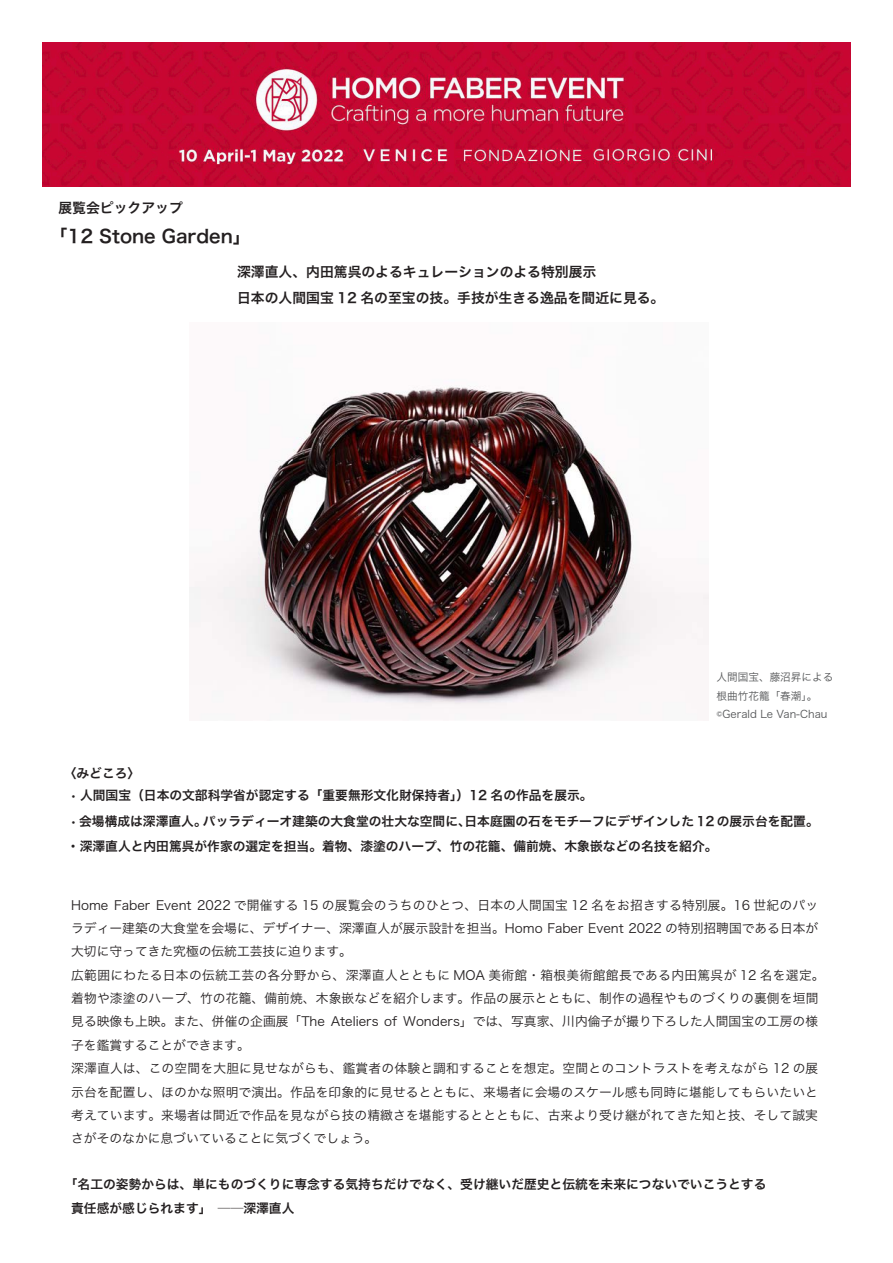
<style>
.page{position:relative;width:893px;height:1263px;background:#fff}
.page>*{position:absolute;margin:0;border:0;box-sizing:border-box;transform-origin:0 0}
.t1{font:18px "Hiragino Sans W6";color:#231f20}
.t2{font:13.8px "Hiragino Sans W6";color:#231f20}
.t3{font:12.75px/23.4px "Hiragino Sans W3";letter-spacing:.005em;color:#231f20;text-align:justify}
.t4{font:12.75px "Hiragino Sans W6";color:#231f20}
.t5{font:10.65px "Hiragino Sans W3";color:#545557}
</style>
<div class="page">
<img style="left:43px;top:43px;width:807px;height:144px">
<img style="left:190px;top:386px;width:518px;height:322px">
<p class="t2" style="left:58px;top:195px;width:126px">展覧会ピックアップ</p>
<p class="t1" style="left:49px;top:220px;width:203px">「12 Stone Garden「</p>
<p class="t2" style="left:237px;top:259px;width:361px">深澤直人、内田篤呉のよるキュレーションのよる特別展示</p>
<p class="t2" style="left:237px;top:285px;width:429px">日本の人間国宝 12 名の至宝の技。手技が生きる逸品を間近に見る。</p>
<p class="t5" style="left:716px;top:668px;width:118px">人間国宝、藤沼昇による</p>
<p class="t5" style="left:716px;top:686px;width:102px">根曲竹花籠「春潮。「</p>
<p class="t5" style="left:716px;top:705px;width:112px">©Gerald Le Van-Chau</p>
<p class="t4" style="left:64px;top:761px;width:78px">〈みどころ〈</p>
<p class="t4" style="left:70px;top:784px;width:524px">• 人間国宝（日本の文部科学省が認定する「重要無形文化財保持者」）12 名の作品を展示。</p>
<p class="t4" style="left:464px;top:809px;width:356px">日本庭園の石をモチーフにデザインした 12 の展示台を配置。</p>
<p class="t4" style="left:203px;top:809px;width:269px">パッラディーオ建築の大食堂の壮大な空間に、</p>
<p class="t4" style="left:70px;top:809px;width:138px">• 会場構成は深澤直人。</p>
<p class="t4" style="left:67px;top:835px;width:652px">・深澤直人と内田篤呉が作家の選定を担当。着物、漆塗のハープ、竹の花籠、備前焼、木象嵌などの名技を紹介。</p>
<p class="t3" style="left:71px;top:892px;width:749px">Home Faber Event 2022 で開催する 15 の展覧会のうちのひとつ、日本の人間国宝 12 名をお招きする特別展。16 世紀のパッラディー建築の大食堂を会場に、デザイナー、深澤直人が展示設計を担当。Homo Faber Event 2022 の特別招聘国である日本が大切に守ってきた究極の伝統工芸技に迫ります。</p>
<p class="t3" style="left:71px;top:962px;width:755px;text-align:left">広範囲にわたる日本の伝統工芸の各分野から、深澤直人とともに MOA 美術館・箱根美術館館長である内田篤呉が 12 名を選定。着物や漆塗のハープ、竹の花籠、備前焼、木象嵌などを紹介します。作品の展示とともに、制作の過程やものづくりの裏側を垣間見る映像も上映。また、併催の企画展「The Ateliers of Wonders」では、写真家、川内倫子が撮り下ろした人間国宝の工房の様子を鑑賞することができます。</p>
<p class="t3" style="left:71px;top:1056px;width:749px">深澤直人は、この空間を大胆に見せながらも、鑑賞者の体験と調和することを想定。空間とのコントラストを考えながら 12 の展示台を配置し、ほのかな照明で演出。作品を印象的に見せるとともに、来場者に会場のスケール感も同時に堪能してもらいたいと考えています。来場者は間近で作品を見ながら技の精緻さを堪能するととともに、古来より受け継がれてきた知と技、そして誠実さがそのなかに息づいていることに気づくでしょう。</p>
<p class="t4" style="left:65px;top:1173px;width:703px">「名工の姿勢からは、単にものづくりに専念する気持ちだけでなく、受け継いだ歴史と伝統を未来につないでいこうとする</p>
<p class="t4" style="left:71px;top:1196px;width:225px">責任感が感じられます」　──深澤直人</p>
</div>
